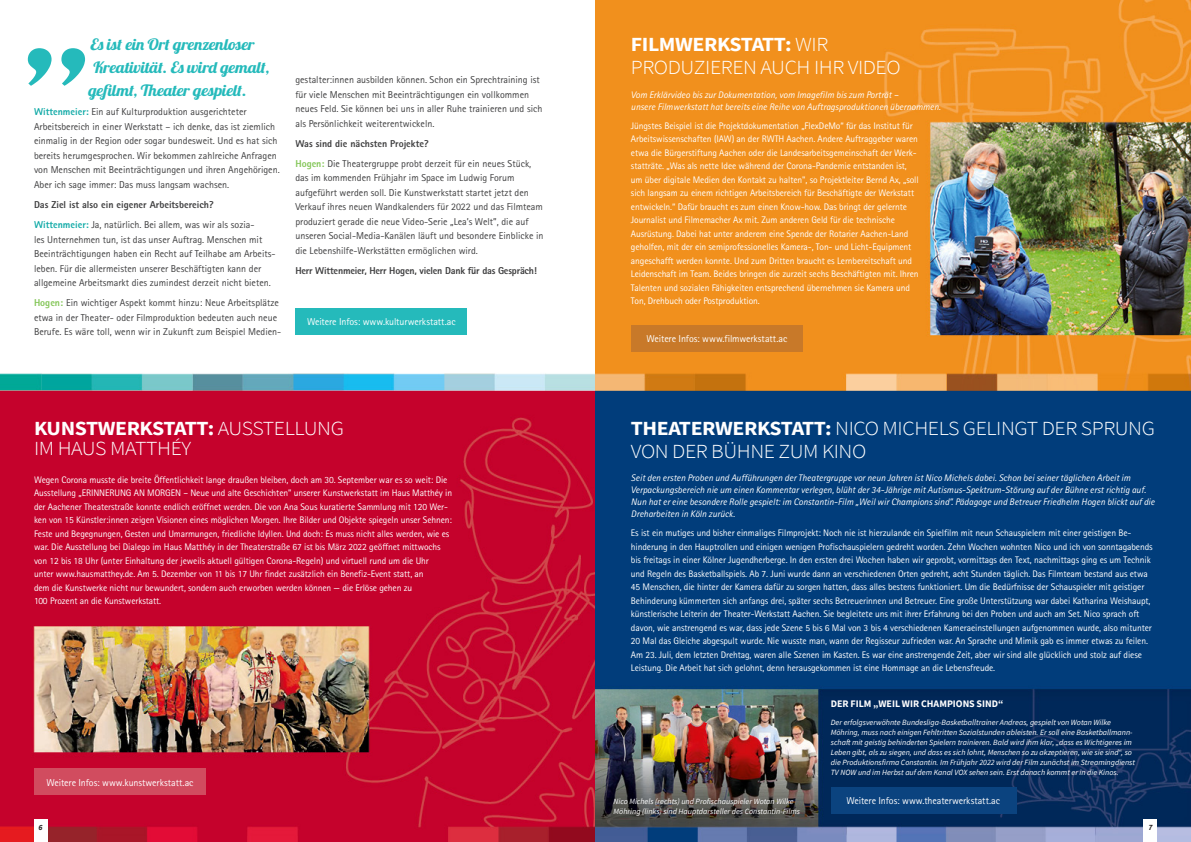
<style>
.page{position:relative;width:1191px;height:842px;background:#fff}
.page>*{position:absolute;margin:0;border:0;box-sizing:border-box;transform-origin:0 0}
.t1{font:300 20px/23px "Source Sans Pro";letter-spacing:-.02em;color:#fff;scale:1.09 1}
.t2{font:15.6px "Lobster";letter-spacing:-.01em;color:#25babb;scale:1.09 1}
.t3{font:10px/14.5px "Rotis Sans Serif";color:#3e3e3f}
.t4{font:10px "Rotis Sans Serif";letter-spacing:-.01em;color:#fff}
.t5{font:800 10px/20.2px "Rotis Sans Serif";color:#3e3e3f}
.t6{font:800 10px "Rotis Sans Serif";letter-spacing:-.02em;color:#3e3e3f}
.t7{font:700 10px "Source Sans Pro";letter-spacing:-.005em;color:#fff}
.t8{font:9.5px/13.5px "Rotis Sans Serif";letter-spacing:-.01em;color:#fff}
.t9{font:italic 9.5px/12px "Rotis Sans Serif";color:#fff}
.t10{font:italic 8px/10px "Source Sans Pro";color:#fff}
.t11{font:italic 700 8px "Source Sans Pro";color:#231f20}
.s1{font-weight:800;color:#12aaa7}
.s2{color:#12aaa7}
.s3{font-weight:400}
.s4{font-weight:800;color:#82c555}
.s5{font-weight:800}
.s6{font-weight:700}
</style>
<div class="page">
<img style="left:0;top:1px;width:1191px;height:841px">
<svg style="left:28px;top:48px;width:57px;height:38px"></svg>
<div style="left:631px;top:325px;width:172px;height:26px;background:#c87929"></div>
<div style="left:831px;top:787px;width:185px;height:27px;background:#0b437f"></div>
<div style="left:34px;top:769px;width:172px;height:26px;background:#d14c5f"></div>
<div style="left:295px;top:308px;width:172px;height:26px;background:#25babb"></div>
<div style="left:34px;top:819px;width:13px;height:23px;background:#fff"></div>
<div style="left:1143px;top:819px;width:14px;height:23px;background:#fff"></div>
<h2 class="t2" style="left:90px;top:35px;width:152px">Es ist ein Ort grenzenloser</h2>
<h2 class="t2" style="left:93px;top:58px;width:163px">Kreativität. Es wird gemalt,</h2>
<h2 class="t2" style="left:88px;top:81px;width:146px">gefilmt, Theater gespielt.</h2>
<p class="t3" style="left:34px;top:105px;width:247px"><span class="s1">Wittenmeier:</span> Ein auf Kulturproduktion ausgerichteter Arbeitsbereich in einer Werkstatt – ich denke, das ist ziemlich einmalig in der Region oder sogar bundesweit. Und es hat sich bereits herumgesprochen. Wir bekommen zahlreiche Anfragen von Menschen mit Beeinträchtigungen und ihren Angehörigen.<br>Aber ich sage immer: Das muss langsam wachsen.</p>
<p class="t5" style="left:34px;top:194px;width:222px">Das Ziel ist also ein eigener Arbeitsbereich?<br><span class="s2">Wittenmeier:</span> <span class="s3">Ja, natürlich. Bei allem, was wir als sozia-</span></p>
<p class="t3" style="left:34px;top:232px;width:243px">les Unternehmen tun, ist das unser Auftrag. Menschen mit Beeinträchtigungen haben ein Recht auf Teilhabe am Arbeits&shy;leben. Für die allermeisten unserer Beschäftigten kann der allgemeine Arbeitsmarkt dies zumindest derzeit nicht bieten.</p>
<p class="t3" style="left:34px;top:296px;width:249px"><span class="s4">Hogen:</span> Ein wichtiger Aspekt kommt hinzu: Neue Arbeitsplätze etwa in der Theater- oder Filmproduktion bedeuten auch neue<br>Berufe. Es wäre toll, wenn wir in Zukunft zum Beispiel Medien-</p>
<p class="t3" style="left:295px;top:72px;width:248px">gestalter:innen ausbilden können. Schon ein Sprechtraining ist für viele Menschen mit Beeinträchtigungen ein vollkommen neues Feld. Sie können bei uns in aller Ruhe trainieren und sich als Persönlichkeit weiterentwickeln.</p>
<p class="t3" style="left:295px;top:133px;width:237px;line-height:20.2px"><span class="s5">Was sind die nächsten Projekte?<br></span><span class="s4">Hogen:</span> Die Theatergruppe probt derzeit für ein neues Stück,</p>
<p class="t3" style="left:295px;top:171px;width:250px">das im kommenden Frühjahr im Space im Ludwig Forum aufgeführt werden soll. Die Kunstwerkstatt startet jetzt den Verkauf ihres neuen Wandkalenders für 2022 und das Filmteam produziert gerade die neue Video-Serie „Lea’s Welt”, die auf unseren Social-Media-Kanälen läuft und besondere Einblicke in die Lebenshilfe-Werkstätten ermöglichen wird.</p>
<p class="t6" style="left:295px;top:264px;width:243px">Herr Wittenmeier, Herr Hogen, vielen Dank für das Gespräch!</p>
<p class="t4" style="left:307px;top:316px;width:150px">Weitere Infos: www.kulturwerkstatt.ac</p>
<h1 class="t1" style="left:34px;top:418px;width:286px;line-height:20.7px"><span class="s6">KUNSTWERKSTATT:</span> AUSSTELLUNG<br>IM HAUS MATTHÉY</h1>
<p class="t8" style="left:34px;top:473px;width:420px">Wegen Corona musste die breite Öffentlichkeit lange draußen bleiben, doch am 30. September war es so weit: Die Ausstellung „ERINNERUNG AN MORGEN – Neue und alte Geschichten” unserer Kunstwerkstatt im Haus Matthéy in der Aachener Theaterstraße konnte endlich eröffnet werden. Die von Ana Sous kuratierte Sammlung mit 120 Wer&shy;ken von 15 Künstler:innen zeigen Visionen eines möglichen Morgen. Ihre Bilder und Objekte spiegeln unser Sehnen:<br>Feste und Begegnungen, Gesten und Umarmungen, friedliche Idyllen. Und doch: Es muss nicht alles werden, wie es war. Die Ausstellung bei Dialego im Haus Matthéy in der Theaterstraße 67 ist bis März 2022 geöffnet mittwochs von 12 bis 18 Uhr (unter Einhaltung der jeweils aktuell gültigen Corona-Regeln) und virtuell rund um die Uhr<br>unter www.hausmatthey.de. Am 5. Dezember von 11 bis 17 Uhr findet zusätzlich ein Benefiz-Event statt, an<br>dem die Kunstwerke nicht nur bewundert, sondern auch erworben werden können — die Erlöse gehen zu<br>100 Prozent an die Kunstwerkstatt.</p>
<p class="t4" style="left:46px;top:776px;width:148px">Weitere Infos: www.kunstwerkstatt.ac</p>
<h1 class="t1" style="left:631px;top:33px;width:249px"><span class="s6">FILMWERKSTATT:</span> WIR<br>PRODUZIEREN AUCH IHR VIDEO</h1>
<p class="t9" style="left:631px;top:88px;width:311px">Vom Erklärvideo bis zur Dokumentation, vom Imagefilm bis zum Porträt –<br>unsere Filmwerkstatt hat bereits eine Reihe von Auftragsproduktionen übernommen.</p>
<p class="t8" style="left:631px;top:119px;width:289px">Jüngstes Beispiel ist die Projektdokumentation „FlexDeMo“ für das Institut für Arbeitswissenschaften (IAW) an der RWTH Aachen. Andere Auftraggeber waren etwa die Bürgerstiftung Aachen oder die Landesarbeitsgemeinschaft der Werk&shy;statträte. „Was als nette Idee während der Corona-Pandemie entstanden ist, um über digitale Medien den Kontakt zu halten", so Projektleiter Bernd Ax, „soll sich langsam zu einem richtigen Arbeitsbereich für Beschäftigte der Werkstatt entwickeln.“ Dafür braucht es zum einen Know-how. Das bringt der gelernte Journalist und Filmemacher Ax mit. Zum anderen Geld für die technische Ausrüstung. Dabei hat unter anderem eine Spende der Rotarier Aachen-Land geholfen, mit der ein semiprofessionelles Kamera-, Ton- und Licht-Equipment angeschafft werden konnte. Und zum Dritten braucht es Lernbereitschaft und Leidenschaft im Team. Beides bringen die zurzeit sechs Beschäftigten mit. Ihren Talenten und sozialen Fähigkeiten entsprechend übernehmen sie Kamera und Ton, Drehbuch oder Postproduktion.</p>
<p class="t4" style="left:646px;top:333px;width:142px">Weitere Infos: www.filmwerkstatt.ac</p>
<h1 class="t1" style="left:631px;top:417px;width:482px"><span class="s6">THEATERWERKSTATT:</span> NICO MICHELS GELINGT DER SPRUNG<br>VON DER BÜHNE ZUM KINO</h1>
<p class="t9" style="left:631px;top:472px;width:525px">Seit den ersten Proben und Aufführungen der Theatergruppe vor neun Jahren ist Nico Michels dabei. Schon bei seiner täglichen Arbeit im Verpackungsbereich nie um einen Kommentar verlegen, blüht der 34-Jährige mit Autismus-Spektrum-Störung auf der Bühne erst richtig auf.<br>Nun hat er eine besondere Rolle gespielt: im Constantin-Film „Weil wir Champions sind”. Pädagoge und Betreuer Friedhelm Hogen blickt auf die Dreharbeiten in Köln zurück.</p>
<p class="t8" style="left:631px;top:526px;width:523px">Es ist ein mutiges und bisher einmaliges Filmprojekt: Noch nie ist hierzulande ein Spielfilm mit neun Schauspielern mit einer geistigen Be&shy;hinderung in den Hauptrollen und einigen wenigen Profischauspielern gedreht worden. Zehn Wochen wohnten Nico und ich von sonntagabends bis freitags in einer Kölner Jugendherberge. In den ersten drei Wochen haben wir geprobt, vormittags den Text, nachmittags ging es um Technik und Regeln des Basketballspiels. Ab 7. Juni wurde dann an verschiedenen Orten gedreht, acht Stunden täglich. Das Filmteam bestand aus etwa 45 Menschen, die hinter der Kamera dafür zu sorgen hatten, dass alles bestens funktioniert. Um die Bedürfnisse der Schauspieler mit geistiger Behinderung kümmerten sich anfangs drei, später sechs Betreuerinnen und Betreuer. Eine große Unterstützung war dabei Katharina Weishaupt, künstlerische Leiterin der Theater-Werkstatt Aachen. Sie begleitete uns mit ihrer Erfahrung bei den Proben und auch am Set. Nico sprach oft davon, wie anstrengend es war, dass jede Szene 5 bis 6 Mal von 3 bis 4 verschiedenen Kameraeinstellungen aufgenommen wurde, also mitunter 20 Mal das Gleiche abgespult wurde. Nie wusste man, wann der Regisseur zufrieden war. An Sprache und Mimik gab es immer etwas zu feilen.<br>Am 23. Juli, dem letzten Drehtag, waren alle Szenen im Kasten. Es war eine anstrengende Zeit, aber wir sind alle glücklich und stolz auf diese Leistung. Die Arbeit hat sich gelohnt, denn herausgekommen ist eine Hommage an die Lebensfreude.</p>
<p class="t7" style="left:831px;top:697px;width:174px">DER FILM „WEIL WIR CHAMPIONS SIND“</p>
<p class="t10" style="left:613px;top:796px;width:188px">Nico Michels (rechts) und Profischauspieler Wotan Wilke<br>Möhring (links) sind Hauptdarsteller des Constantin-Films</p>
<p class="t10" style="left:831px;top:718px;width:306px">Der erfolgsverwöhnte Bundesliga-Basketballtrainer Andreas, gespielt von Wotan Wilke Möhring, muss nach einigen Fehltritten Sozialstunden ableisten. Er soll eine Basketballmann&shy;schaft mit geistig behinderten Spielern trainieren. Bald wird ihm klar, „dass es Wichtigeres im Leben gibt, als zu siegen, und dass es sich lohnt, Menschen so zu akzeptieren, wie sie sind“, so die Produktionsfirma Constantin. Im Frühjahr 2022 wird der Film zunächst im Streamingdienst TV NOW und im Herbst auf dem Kanal VOX sehen sein. Erst danach kommt er in die Kinos.</p>
<p class="t4" style="left:846px;top:794px;width:155px">Weitere Infos: www.theaterwerkstatt.ac</p>
<p class="t11" style="left:39px;top:822px;width:6px">6</p>
<p class="t11" style="left:1148px;top:822px;width:6px">7</p>
</div>
